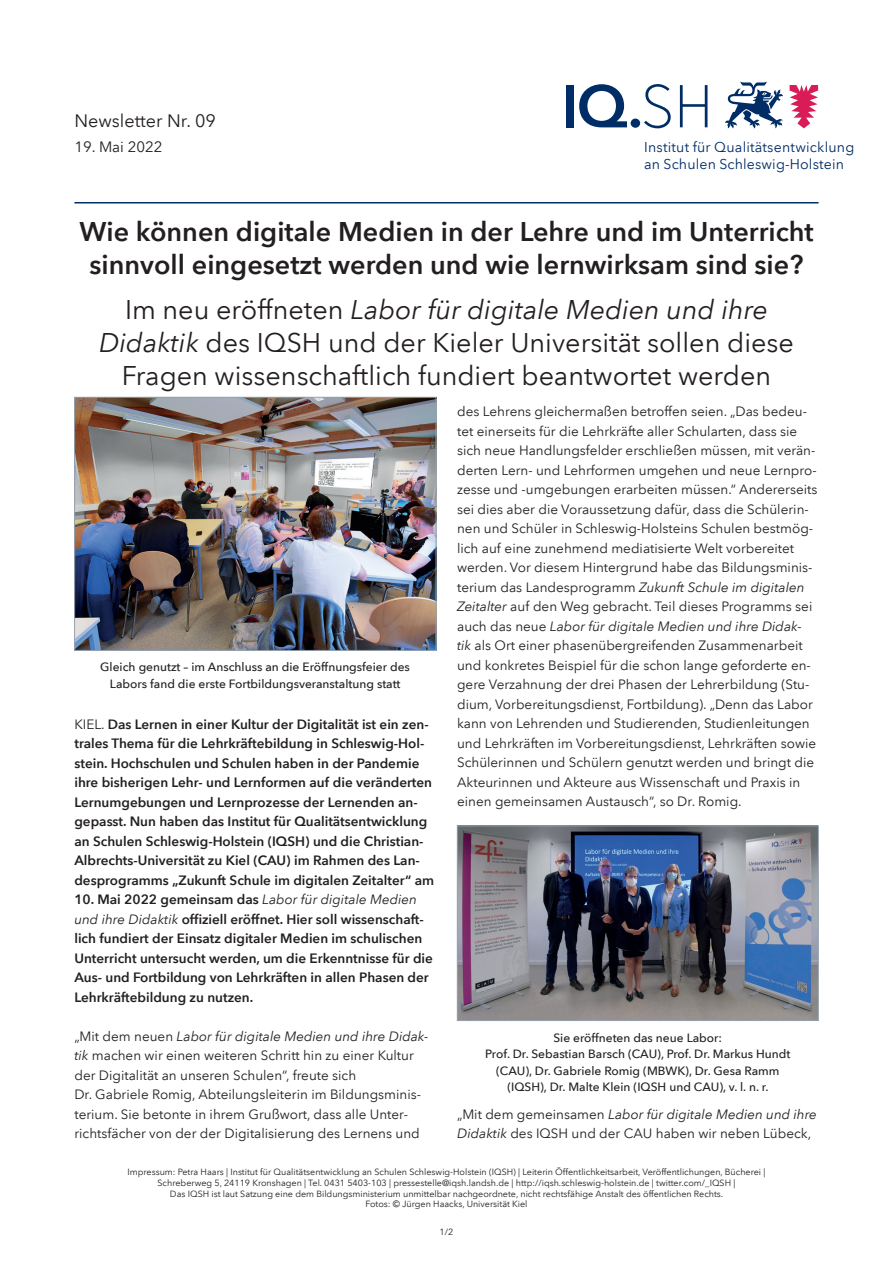
<style>
.page{position:relative;width:893px;height:1263px;background:#fff}
.page>*{position:absolute;margin:0;border:0;box-sizing:border-box;transform-origin:0 0}
.t1{font:27px/33px "Avenir Next LT Pro";color:#231f20;text-align:center}
.t2{font:600 27px/33px "Avenir Next LT Pro";color:#231f20;text-align:center}
.t3{font:18px "Avenir Next LT Pro";color:#231f20}
.t4{font:15px "Avenir Next LT Pro";color:#231f20}
.t5{font:14.25px/17.1px "Avenir Next LT Pro";letter-spacing:.015em;color:#002d66}
.t6{font:13.5px/19.5px "Avenir Next LT Pro";color:#231f20}
.t7{font:600 13.5px/19.5px "Avenir Next LT Pro";color:#231f20}
.t8{font:500 12px/16.5px "Avenir Next LT Pro";color:#231f20;text-align:center}
.t9{font:9px/10.8px "Avenir Next LT Pro";color:#231f20;text-align:center}
.s1{font-style:italic}
.s2{font-weight:400}
.s3{font-weight:400;font-style:italic}
</style>
<div class="page">
<hr style="left:74px;top:202px;width:745px;height:1px;background:#002d66">
<svg style="left:644px;top:84px;width:27px;height:44px"></svg>
<svg style="left:680px;top:85px;width:27px;height:42px"></svg>
<svg style="left:790px;top:85px;width:28px;height:43px"></svg>
<svg style="left:725px;top:82px;width:58px;height:46px"></svg>
<div style="left:566px;top:85px;width:8px;height:42px;background:#002d66"></div>
<svg style="left:579px;top:84px;width:48px;height:43px"></svg>
<div style="left:631px;top:119px;width:9px;height:9px;background:#002d66;border-radius:50%"></div>
<img style="left:459px;top:828px;width:358px;height:191px">
<div style="left:457px;top:826px;width:362px;height:195px;border:1px solid #94a2ae"></div>
<img style="left:76px;top:399px;width:358px;height:250px">
<div style="left:74px;top:397px;width:362px;height:254px;border:1px solid #94a2ae"></div>
<h2 class="t3" style="left:74px;top:110px;width:143px">Newsletter Nr. 09</h2>
<p class="t4" style="left:74px;top:138px;width:90px">19. Mai 2022</p>
<p class="t5" style="left:644px;top:138px;width:212px">Institut für Qualitätsentwicklung an Schulen Schleswig-Holstein</p>
<h1 class="t2" style="left:79px;top:215px;width:736px">Wie können digitale Medien in der Lehre und im Unterricht sinnvoll eingesetzt werden und wie lernwirksam sind sie?</h1>
<h1 class="t1" style="left:99px;top:293px;width:696px">Im neu eröffneten <span class="s1">Labor für digitale Medien und ihre<br>Didaktik</span> des IQSH und der Kieler Universität sollen diese<br>Fragen wissenschaftlich fundiert beantwortet werden</h1>
<p class="t8" style="left:100px;top:659px;width:311px">Gleich genutzt – im Anschluss an die Eröffnungsfeier des<br>Labors fand die erste Fortbildungsveranstaltung statt</p>
<p class="t7" style="left:74px;top:714px;width:361px"><span class="s2">KIEL.</span> Das Lernen in einer Kultur der Digitalität ist ein zen&shy;trales Thema für die Lehrkräftebildung in Schleswig-Hol&shy;stein. Hochschulen und Schulen haben in der Pandemie ihre bisherigen Lehr- und Lernformen auf die veränderten Lernumgebungen und Lernprozesse der Lernenden an&shy;gepasst. Nun haben das Institut für Qualitätsentwicklung an Schulen Schleswig-Holstein (IQSH) und die Christian-Albrechts-Universität zu Kiel (CAU) im Rahmen des Lan&shy;desprogramms „Zukunft Schule im digitalen Zeitalter“ am</p>
<p class="t7" style="left:74px;top:889px;width:360px">10. Mai 2022 gemeinsam das <span class="s3">Labor für digitale Medien und ihre Didaktik</span> offiziell eröffnet. Hier soll wissenschaft&shy;lich fundiert der Einsatz digitaler Medien im schulischen Unterricht untersucht werden, um die Erkenntnisse für die Aus- und Fortbildung von Lehrkräften in allen Phasen der Lehrkräftebildung zu nutzen.</p>
<p class="t6" style="left:74px;top:1026px;width:356px">„Mit dem neuen <span class="s1">Labor für digitale Medien und ihre Didak&shy;tik</span> machen wir einen weiteren Schritt hin zu einer Kultur der Digitalität an unseren Schulen“, freute sich<br>Dr. Gabriele Romig, Abteilungsleiterin im Bildungsminis&shy;terium. Sie betonte in ihrem Grußwort, dass alle Unter&shy;richtsfächer von der der Digitalisierung des Lernens und</p>
<p class="t6" style="left:457px;top:402px;width:362px">des Lehrens gleichermaßen betroffen seien. „Das bedeu&shy;tet einerseits für die Lehrkräfte aller Schularten, dass sie sich neue Handlungsfelder erschließen müssen, mit verän&shy;derten Lern- und Lehrformen umgehen und neue Lernpro&shy;zesse und -umgebungen erarbeiten müssen.“ Andererseits sei dies aber die Voraussetzung dafür, dass die Schülerin&shy;nen und Schüler in Schleswig-Holsteins Schulen bestmög&shy;lich auf eine zunehmend mediatisierte Welt vorbereitet werden. Vor diesem Hintergrund habe das Bildungsminis&shy;terium das Landesprogramm <span class="s1">Zukunft Schule im digitalen Zeitalter</span> auf den Weg gebracht. Teil dieses Programms sei auch das neue <span class="s1">Labor für digitale Medien und ihre Didak&shy;tik</span> als Ort einer phasenübergreifenden Zusammenarbeit und konkretes Beispiel für die schon lange geforderte en&shy;gere Verzahnung der drei Phasen der Lehrerbildung (Stu&shy;dium, Vorbereitungsdienst, Fortbildung). „Denn das Labor kann von Lehrenden und Studierenden, Studienleitungen und Lehrkräften im Vorbereitungsdienst, Lehrkräften sowie Schülerinnen und Schülern genutzt werden und bringt die Akteurinnen und Akteure aus Wissenschaft und Praxis in einen gemeinsamen Austausch“, so Dr. Romig.</p>
<p class="t8" style="left:485px;top:1029px;width:307px">Sie eröffneten das neue Labor:<br>Prof. Dr. Sebastian Barsch (CAU), Prof. Dr. Markus Hundt (CAU), Dr. Gabriele Romig (MBWK), Dr. Gesa Ramm (IQSH), Dr. Malte Klein (IQSH und CAU), v. l. n. r.</p>
<p class="t6" style="left:457px;top:1104px;width:361px">„Mit dem gemeinsamen <span class="s1">Labor für digitale Medien und ihre<br>Didaktik</span> des IQSH und der CAU haben wir neben Lübeck,</p>
<p class="t9" style="left:127px;top:1166px;width:639px">Impressum: Petra Haars | Institut für Qualitätsentwicklung an Schulen Schleswig-Holstein (IQSH) | Leiterin Öffentlichkeitsarbeit, Veröffentlichungen, Bücherei |<br>Schreberweg 5, 24119 Kronshagen | Tel. 0431 5403-103 | pressestelle@iqsh.landsh.de | http://iqsh.schleswig-holstein.de | twitter.com/_IQSH |<br>Das IQSH ist laut Satzung eine dem Bildungsministerium unmittelbar nachgeordnete, nicht rechtsfähige Anstalt des öffentlichen Rechts.</p>
<p class="t9" style="left:365px;top:1199px;width:164px">Fotos: © Jürgen Haacks, Universität Kiel</p>
<p class="t9" style="left:440px;top:1227px;width:15px">1/2</p>
</div>
